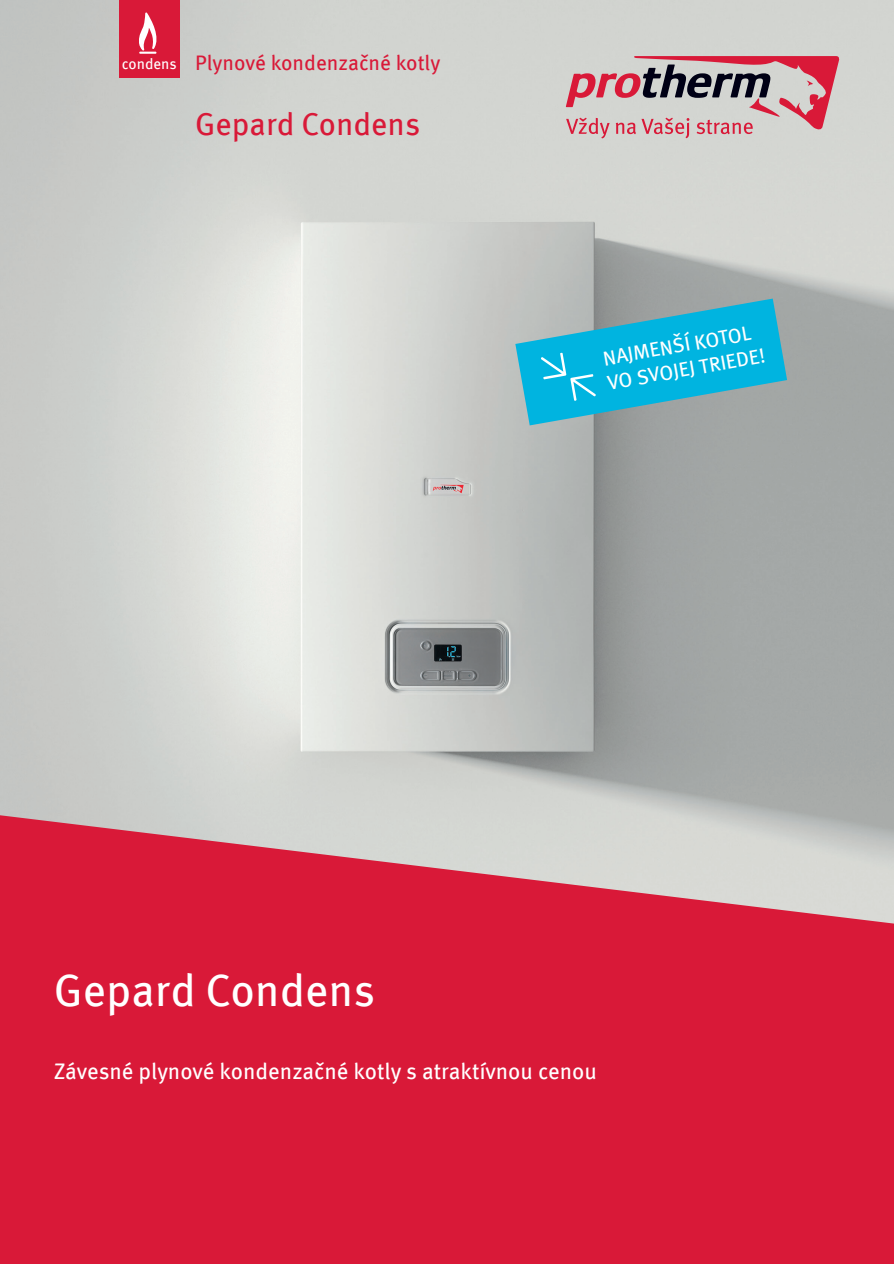
<style>
.page{position:relative;width:894px;height:1264px;background:#fff}
.page>*{position:absolute;margin:0;border:0;box-sizing:border-box;transform-origin:0 0}
.t1{font:45px "Meta Offc Pro";color:#fff}
.t2{font:31.5px "Meta Offc Pro";color:#d91938}
.t3{font:22.5px "Meta Offc Pro";color:#fff}
.t4{font:21px "Meta Offc Pro";color:#d91938}
.t5{font:20.4px/24.5px "Meta Offc Pro";color:#fff}
.s1{font-size:15px;color:#fff}
</style>
<div class="page">
<img style="left:0;top:0;width:893px;height:812px">
<svg style="left:0;top:812px;width:893px;height:452px;background:#d8304b"></svg>
<svg style="left:566px;top:56px;width:273px;height:82px;background:#c39ba1"></svg>
<div style="left:119px;top:0;width:60px;height:77px;background:#d91938"></div>
<svg style="left:139px;top:13px;width:17px;height:41px"></svg>
<svg style="left:515px;top:298px;width:272px;height:127px;background:#41b1cb"></svg>
<p class="t4" style="left:122px;top:46px;width:320px"><span class="s1">condens</span> Plynové kondenzačné kotly</p>
<h2 class="t2" style="left:195px;top:100px;width:226px">Gepard Condens</h2>
<p class="t5" style="left:601px;top:345px;width:161px;rotate:-10deg">NAJMENŠÍ KOTOL<br>VO SVOJEJ TRIEDE!</p>
<h1 class="t1" style="left:54px;top:956px;width:323px">Gepard Condens</h1>
<p class="t3" style="left:54px;top:1054px;width:544px">Závesné plynové kondenzačné kotly s atraktívnou cenou</p>
</div>
